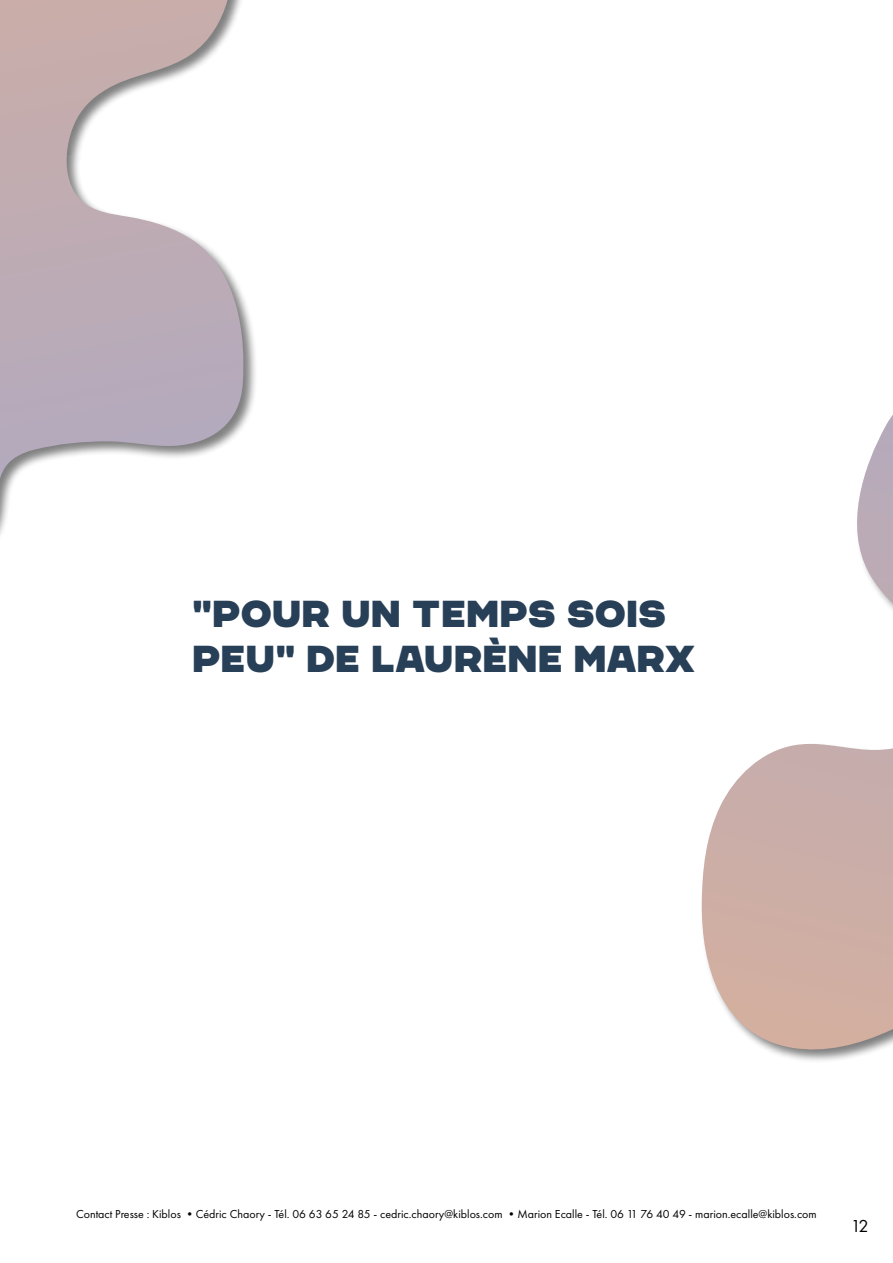
<style>
.page{position:relative;width:893px;height:1263px;background:#fff}
.page>*{position:absolute;margin:0;border:0;box-sizing:border-box;transform-origin:0 0}
.t1{font:37.5px/45px "CHANEY";color:#273f57}
.t2{font:18px "Futura PT";color:#000}
.t3{font:12px "Futura PT";color:#000}
</style>
<div class="page">
<svg style="left:0;top:0;width:246px;height:479px"></svg>
<svg style="left:701px;top:415px;width:192px;height:638px"></svg>
<h1 class="t1" style="left:192px;top:591px;width:504px">"POUR UN TEMPS SOIS<br>PEU" DE LAURÈNE MARX</h1>
<p class="t3" style="left:76px;top:1207px;width:742px">Contact Presse : Kiblos •Cédric Chaory - Tél. 06 63 65 24 85 - cedric.chaory@kiblos.com •Marion Ecalle - Tél. 06 11 76 40 49 - marion.ecalle@kiblos.com</p>
<h2 class="t2" style="left:851px;top:1215px;width:19px">12</h2>
</div>
